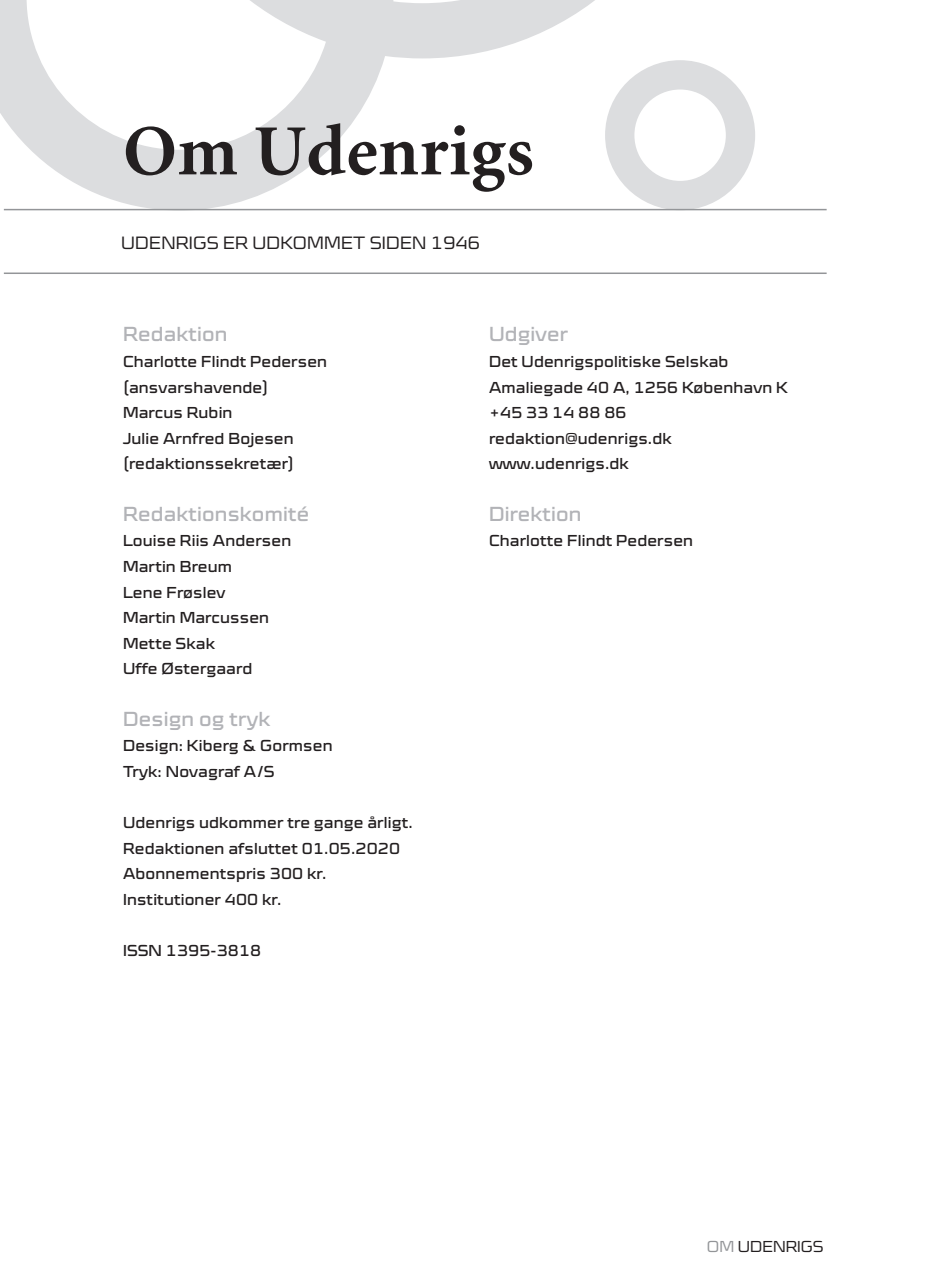
<style>
.page{position:relative;width:930px;height:1267px;background:#fff}
.page>*{position:absolute;margin:0;border:0;box-sizing:border-box;transform-origin:0 0}
.t1{font:700 72px "Minion";letter-spacing:.01em;color:#231f20}
.t2{font:expanded 20.4px "Cube OT";letter-spacing:.01em;color:#b2b3b7}
.t3{font:300 expanded 18px "Cube OT";letter-spacing:.01em;color:#231f20}
.t4{font:expanded 16px/25.6px "Cube OT";letter-spacing:.01em;color:#231f20}
.t5{font:300 expanded 16px "Cube OT";color:#231f20}
.s1{color:#939598}
</style>
<div class="page">
<svg style="left:0;top:0;width:755px;height:274px"></svg>
<hr style="left:4px;top:209px;width:822px;height:1px;background:#939598">
<hr style="left:4px;top:272px;width:822px;height:2px;background:#939598">
<h1 class="t1" style="left:123px;top:115px;width:412px">Om Udenrigs</h1>
<p class="t3" style="left:121px;top:233px;width:360px">UDENRIGS ER UDKOMMET SIDEN 1946</p>
<p class="t2" style="left:123px;top:323px;width:106px">Redaktion</p>
<p class="t4" style="left:123px;top:348px;width:205px">Charlotte Flindt Pedersen (ansvarshavende)<br>Marcus Rubin<br>Julie Arnfred Bojesen (redaktionssekretær)</p>
<p class="t2" style="left:123px;top:502px;width:188px">Redaktionskomité</p>
<p class="t4" style="left:123px;top:528px;width:170px">Louise Riis Andersen<br>Martin Breum<br>Lene Frøslev<br>Martin Marcussen<br>Mette Skak<br>Uffe Østergaard</p>
<p class="t2" style="left:123px;top:707px;width:149px">Design og tryk</p>
<p class="t4" style="left:123px;top:732px;width:211px">Design: Kiberg &amp; Gormsen<br>Tryk: Novagraf A/S</p>
<p class="t4" style="left:123px;top:809px;width:291px">Udenrigs udkommer tre gange årligt.<br>Redaktionen afsluttet 01.05.2020<br>Abonnementspris 300 kr.<br>Institutioner 400 kr.</p>
<p class="t4" style="left:123px;top:937px;width:140px">ISSN 1395-3818</p>
<p class="t2" style="left:489px;top:323px;width:81px">Udgiver</p>
<p class="t4" style="left:489px;top:348px;width:300px">Det Udenrigspolitiske Selskab<br>Amaliegade 40 A, 1256 København K +45 33 14 88 86 redaktion@udenrigs.dk www.udenrigs.dk</p>
<p class="t2" style="left:489px;top:502px;width:94px">Direktion</p>
<p class="t4" style="left:489px;top:528px;width:205px">Charlotte Flindt Pedersen</p>
<p class="t5" style="left:706px;top:1238px;width:118px"><span class="s1">OM</span> UDENRIGS</p>
</div>
